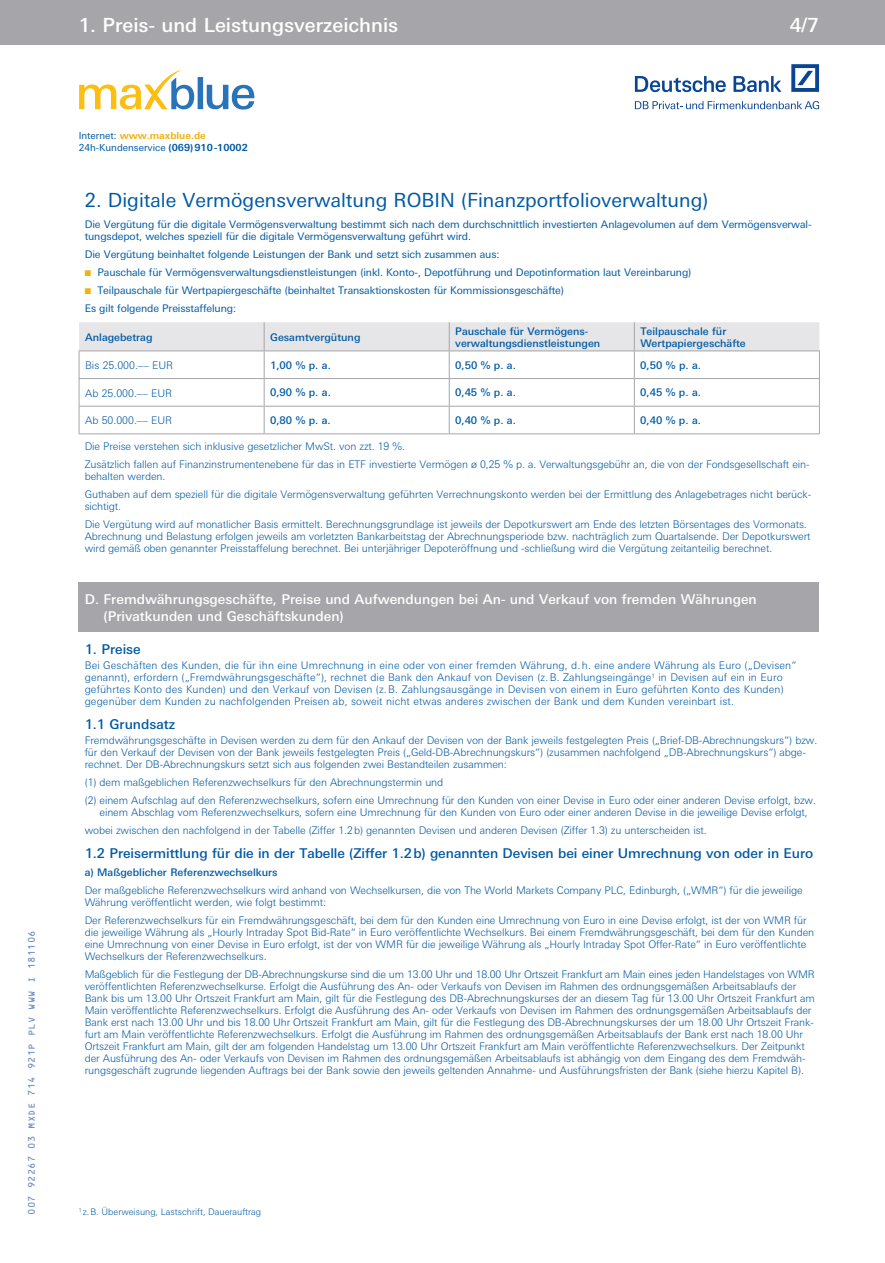
<style>
.page{position:relative;width:885px;height:1263px;background:#fff}
.page>*{position:absolute;margin:0;border:0;box-sizing:border-box;transform-origin:0 0}
.t1{font:19.5px "Deu Ba Univers";color:#015aa4}
.t2{font:500 19.5px "Deu Ba Univers";color:#fff}
.t3{font:500 13.5px "Deu Ba Univers";letter-spacing:-.005em;color:#015aa4}
.t4{font:500 13.5px/16.5px "Deu Ba Univers";color:#fff}
.t5{font:300 10.5px/12px "Deu Ba Univers";letter-spacing:-.01em;color:#015aa4}
.t6{font:10.5px/12px "Deu Ba Univers";letter-spacing:-.01em;color:#015aa4}
.t7{font:300 10.5px/12px "Deu Ba Univers";letter-spacing:.01em;color:#015aa4}
.t8{font:500 10.5px/12px "Deu Ba Univers";color:#015aa4}
.t9{font:9.75px/12px "Deu Ba Univers";color:#015aa4}
.t10{font:300 9px "Deu Ba Univers";color:#015aa4}
.t11{font:9px "OCRB";color:#6787c1}
.s1{font-weight:700;color:#efb211}
.s2{font-weight:700}
.s3{color:#efb211}
</style>
<div class="page">
<div style="left:0;top:0;width:884px;height:45px;background:#a6a6aa"></div>
<svg style="left:79px;top:70px;width:175px;height:40px"></svg>
<svg style="left:791px;top:64px;width:28px;height:28px"></svg>
<svg style="left:634px;top:76px;width:91px;height:16px"></svg>
<svg style="left:733px;top:76px;width:48px;height:16px"></svg>
<svg style="left:634px;top:101px;width:185px;height:8px"></svg>
<div style="left:79px;top:583px;width:740px;height:49px;background:#a6a6aa"></div>
<hr style="left:79px;top:433px;width:185px;height:1px;background:#a6a6aa">
<hr style="left:264px;top:433px;width:185px;height:1px;background:#a6a6aa">
<hr style="left:449px;top:433px;width:185px;height:1px;background:#a6a6aa">
<hr style="left:634px;top:433px;width:185px;height:1px;background:#a6a6aa">
<svg style="left:79px;top:322px;width:741px;height:111px"></svg>
<p class="t11" style="left:27px;top:1215px;width:286px;rotate:-90deg">007 92267 03 MXDE 714 921P PLV WWW I 181106</p>
<h1 class="t2" style="left:790px;top:14px;width:30px">1/3</h1>
<h1 class="t2" style="left:79px;top:14px;width:321px">1. Preis- und Leistungsverzeichnis</h1>
<h1 class="t2" style="left:789px;top:14px;width:30px">4 7</h1>
<p class="t9" style="left:79px;top:129px;width:171px">Internet: <span class="s1">www.maxblue.de<br></span>24h-Kundenservice <span class="s2">(069) 910 -10002</span></p>
<h1 class="t1" style="left:85px;top:189px;width:625px">2. Digitale Vermögensverwaltung ROBIN (Finanzportfolioverwaltung)</h1>
<p class="t6" style="left:85px;top:218px;width:728px">Die Vergütung für die digitale Vermögensverwaltung bestimmt sich nach dem durchschnittlich investierten Anlagevolumen auf dem Vermögensverwal&shy;tungsdepot, welches speziell für die digitale Vermögensverwaltung geführt wird.</p>
<p class="t6" style="left:85px;top:248px;width:416px">Die Vergütung beinhaltet folgende Leistungen der Bank und setzt sich zusammen aus:</p>
<p class="t6" style="left:85px;top:266px;width:608px"><span class="s3">■</span> Pauschale für Vermögensverwaltungsdienstleistungen (inkl. Konto-, Depotführung und Depotinformation laut Vereinbarung)</p>
<p class="t6" style="left:85px;top:281px;width:481px;line-height:18px"><span class="s3">■</span> Teilpauschale für Wertpapiergeschäfte (beinhaltet Transaktionskosten für Kommissionsgeschäfte)<br>Es gilt folgende Preisstaffelung:</p>
<p class="t8" style="left:85px;top:331px;width:69px">Anlagebetrag</p>
<p class="t8" style="left:270px;top:331px;width:92px">Gesamtvergütung</p>
<p class="t8" style="left:455px;top:325px;width:147px">Pauschale für Vermögens&shy;verwaltungsdienstleistungen</p>
<p class="t8" style="left:640px;top:325px;width:107px">Teilpauschale für<br>Wertpapiergeschäfte</p>
<p class="t5" style="left:85px;top:359px;width:89px">Bis 25.000.–– EUR</p>
<p class="t8" style="left:270px;top:359px;width:62px">1,00 % p. a.</p>
<p class="t8" style="left:455px;top:359px;width:62px">0,50 % p. a.</p>
<p class="t8" style="left:640px;top:359px;width:62px">0,50 % p. a.</p>
<p class="t5" style="left:85px;top:387px;width:88px">Ab 25.000.–– EUR</p>
<p class="t8" style="left:270px;top:387px;width:62px">0,90 % p. a.</p>
<p class="t8" style="left:455px;top:387px;width:62px">0,45 % p. a.</p>
<p class="t8" style="left:640px;top:387px;width:62px">0,45 % p. a.</p>
<p class="t5" style="left:85px;top:414px;width:88px">Ab 50.000.–– EUR</p>
<p class="t8" style="left:270px;top:414px;width:62px">0,80 % p. a.</p>
<p class="t8" style="left:455px;top:414px;width:62px">0,40 % p. a.</p>
<p class="t8" style="left:640px;top:414px;width:62px">0,40 % p. a.</p>
<p class="t5" style="left:85px;top:437px;width:726px;line-height:18px">Die Preise verstehen sich inklusive gesetzlicher MwSt. von zzt. 19 %.<br>Zusätzlich fallen auf Finanzinstrumentenebene für das in ETF investierte Vermögen ø 0,25 % p. a. Verwaltungsgebühr an, die von der Fondsgesellschaft ein-</p>
<p class="t5" style="left:85px;top:467px;width:728px;line-height:18px">behalten werden.<br>Guthaben auf dem speziell für die digitale Vermögensverwaltung geführten Verrechnungskonto werden bei der Ermittlung des Anlagebetrages nicht berück-</p>
<p class="t5" style="left:85px;top:497px;width:723px;line-height:18px">sichtigt.<br>Die Vergütung wird auf monatlicher Basis ermittelt. Berechnungsgrundlage ist jeweils der Depotkurswert am Ende des letzten Börsentages des Vormonats.</p>
<p class="t5" style="left:85px;top:530px;width:727px">Abrechnung und Belastung erfolgen jeweils am vorletzten Bankarbeitstag der Abrechnungsperiode bzw. nachträglich zum Quartalsende. Der Depotkurswert wird gemäß oben genannter Preisstaffelung berechnet. Bei unterjähriger Depoteröffnung und -schließung wird die Vergütung zeitanteilig berechnet.</p>
<p class="t4" style="left:103px;top:591px;width:654px;text-indent:-19px">D. Fremdwährungsgeschäfte, Preise und Aufwendungen bei An- und Verkauf von fremden Währungen (Privatkunden und Geschäftskunden)</p>
<p class="t3" style="left:85px;top:641px;width:58px">1. Preise</p>
<p class="t7" style="left:85px;top:659px;width:713px">Bei Geschäften des Kunden, die für ihn eine Umrechnung in eine oder von einer fremden Währung, d. h. eine andere Währung als Euro („Devisen“ genannt), erfordern („Fremdwährungsgeschäfte“), rechnet die Bank den Ankauf von Devisen (z.B. Zahlungseingänge<sup>1</sup> in Devisen auf ein in Euro geführtes Konto des Kunden) und den Verkauf von Devisen (z.B. Zahlungsausgänge in Devisen von einem in Euro geführten Konto des Kunden) gegenüber dem Kunden zu nachfolgenden Preisen ab, soweit nicht etwas anderes zwischen der Bank und dem Kunden vereinbart ist.</p>
<p class="t3" style="left:85px;top:716px;width:92px">1.1 Grundsatz</p>
<p class="t5" style="left:85px;top:734px;width:734px">Fremdwährungsgeschäfte in Devisen werden zu dem für den Ankauf der Devisen von der Bank jeweils festgelegten Preis („Brief-DB-Abrechnungskurs“) bzw. für den Verkauf der Devisen von der Bank jeweils festgelegten Preis („Geld-DB-Abrechnungskurs“) (zusammen nachfolgend „DB-Abrechnungskurs“) abge&shy;rechnet. Der DB-Abrechnungskurs setzt sich aus folgenden zwei Bestandteilen zusammen:</p>
<p class="t5" style="left:85px;top:773px;width:732px;line-height:18px">(1) dem maßgeblichen Referenzwechselkurs für den Abrechnungstermin und<br>(2) einem Aufschlag auf den Referenzwechselkurs, sofern eine Umrechnung für den Kunden von einer Devise in Euro oder einer anderen Devise erfolgt, bzw.</p>
<p class="t5" style="left:85px;top:803px;width:724px;line-height:18px;text-indent:15px">einem Abschlag vom Referenzwechselkurs, sofern eine Umrechnung für den Kunden von Euro oder einer anderen Devise in die jeweilige Devise erfolgt, wobei zwischen den nachfolgend in der Tabelle (Ziffer 1.2b) genannten Devisen und anderen Devisen (Ziffer 1.3) zu unterscheiden ist.</p>
<p class="t3" style="left:85px;top:845px;width:730px">1.2 Preisermittlung für die in der Tabelle (Ziffer 1.2b) genannten Devisen bei einer Umrechnung von oder in Euro</p>
<p class="t8" style="left:85px;top:866px;width:194px">a) Maßgeblicher Referenzwechselkurs</p>
<p class="t5" style="left:85px;top:884px;width:719px">Der maßgebliche Referenzwechselkurs wird anhand von Wechselkursen, die von The World Markets Company PLC, Edinburgh, („WMR“) für die jeweilige<br>Währung veröffentlicht werden, wie folgt bestimmt:</p>
<p class="t5" style="left:85px;top:914px;width:730px">Der Referenzwechselkurs für ein Fremdwährungsgeschäft, bei dem für den Kunden eine Umrechnung von Euro in eine Devise erfolgt, ist der von WMR für die jeweilige Währung als „Hourly Intraday Spot Bid-Rate“ in Euro veröffentlichte Wechselkurs. Bei einem Fremdwährungsgeschäft, bei dem für den Kunden eine Umrechnung von einer Devise in Euro erfolgt, ist der von WMR für die jeweilige Währung als „Hourly Intraday Spot Offer-Rate“ in Euro veröffentlichte Wechselkurs der Referenzwechselkurs.</p>
<p class="t5" style="left:85px;top:968px;width:731px">Maßgeblich für die Festlegung der DB-Abrechnungskurse sind die um 13.00 Uhr und 18.00 Uhr Ortszeit Frankfurt am Main eines jeden Handelstages von WMR veröffentlichten Referenzwechselkurse. Erfolgt die Ausführung des An- oder Verkaufs von Devisen im Rahmen des ordnungsgemäßen Arbeitsablaufs der Bank bis um 13.00 Uhr Ortszeit Frankfurt am Main, gilt für die Festlegung des DB-Abrechnungskurses der an diesem Tag für 13.00 Uhr Ortszeit Frankfurt am Main veröffentlichte Referenzwechselkurs. Erfolgt die Ausführung des An- oder Verkaufs von Devisen im Rahmen des ordnungsgemäßen Arbeitsablaufs der Bank erst nach 13.00 Uhr und bis 18.00 Uhr Ortszeit Frankfurt am Main, gilt für die Festlegung des DB-Abrechnungskurses der um 18.00 Uhr Ortszeit Frank&shy;furt am Main veröffentlichte Referenzwechselkurs. Erfolgt die Ausführung im Rahmen des ordnungsgemäßen Arbeitsablaufs der Bank erst nach 18.00 Uhr Ortszeit Frankfurt am Main, gilt der am folgenden Handelstag um 13.00 Uhr Ortszeit Frankfurt am Main veröffentlichte Referenzwechselkurs. Der Zeitpunkt der Ausführung des An- oder Verkaufs von Devisen im Rahmen des ordnungsgemäßen Arbeitsablaufs ist abhängig von dem Eingang des dem Fremdwäh&shy;rungsgeschäft zugrunde liegenden Auftrags bei der Bank sowie den jeweils geltenden Annahme- und Ausführungsfristen der Bank (siehe hierzu Kapitel B).</p>
<p class="t10" style="left:79px;top:1206px;width:184px"><sup>1</sup> z.B. Überweisung, Lastschrift, Dauerauftrag</p>
</div>
